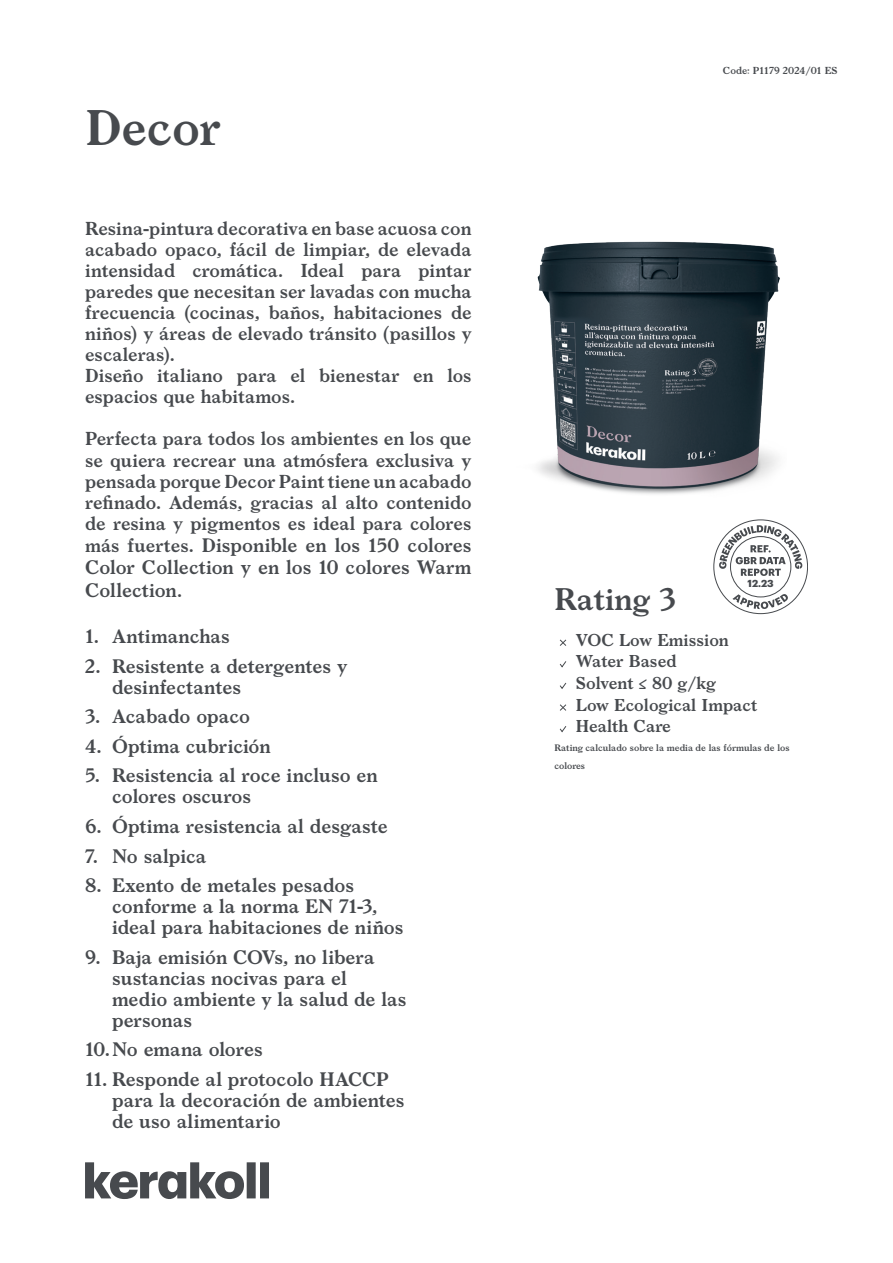
<style>
.page{position:relative;width:893px;height:1263px;background:#fff}
.page>*{position:absolute;margin:0;border:0;box-sizing:border-box;transform-origin:0 0}
.t1{font:600 48px "Larish Neue";color:#474a4e}
.t2{font:600 30px "Larish Neue";color:#474a4e}
.t3{font:600 18.75px/21px "Larish Neue";color:#474a4e}
.t4{font:600 18px/21px "Larish Neue";color:#474a4e}
.t5{font:600 16.5px/21.6px "Larish Neue";color:#474a4e}
.t6{font:700 10.05px "Graphik";color:#474a4e}
.t7{font:600 9.75px "Larish Neue";color:#474a4e}
.t8{font:600 9px/18px "Larish Neue";color:#474a4e}
.s1{font-size:18px}
</style>
<div class="page">
<svg style="left:713px;top:519px;width:95px;height:95px"></svg>
<svg style="left:85px;top:1162px;width:184px;height:37px"></svg>
<svg style="left:559px;top:639px;width:8px;height:7px"></svg>
<svg style="left:559px;top:661px;width:8px;height:7px"></svg>
<svg style="left:560px;top:682px;width:7px;height:7px"></svg>
<svg style="left:560px;top:704px;width:7px;height:7px"></svg>
<svg style="left:559px;top:726px;width:8px;height:7px"></svg>
<img style="left:537px;top:241px;width:243px;height:253px">
<h1 class="t1" style="left:85px;top:91px;width:137px">Decor</h1>
<p class="t4" style="left:85px;top:217px;width:388px">Resina-pintura decorativa en base acuosa con acabado opaco, fácil de limpiar, de elevada intensidad cromática. Ideal para pintar paredes que necesitan ser lavadas con mucha frecuencia (cocinas, baños, habitaciones de niños) y áreas de elevado tránsito (pasillos y escaleras).<br>Diseño italiano para el bienestar en los espacios que habitamos.</p>
<p class="t4" style="left:85px;top:427px;width:388px;text-align:justify">Perfecta para todos los ambientes en los que se quiera recrear una atmósfera exclusiva y pensada porque Decor Paint tiene un acabado refinado. Además, gracias al alto contenido de resina y pigmentos es ideal para colores</p>
<p class="t3" style="left:85px;top:532px;width:388px;line-height:22.5px;text-align:justify"><span class="s1">más fuertes.</span> Disponible en los 150 colores Color Collection y en los 10 colores Warm Collection<span class="s1">.</span></p>
<p class="t3" style="left:85px;top:625px;width:147px">1. Antimanchas</p>
<p class="t3" style="left:112px;top:654px;width:237px;text-indent:-27px">2. Resistente a detergentes y desinfectantes</p>
<p class="t3" style="left:85px;top:705px;width:167px">3. Acabado opaco</p>
<p class="t3" style="left:85px;top:734px;width:187px">4. Óptima cubrición</p>
<p class="t3" style="left:112px;top:764px;width:267px;text-indent:-27px">5. Resistencia al roce incluso en colores oscuros</p>
<p class="t3" style="left:85px;top:814px;width:304px">6. Óptima resistencia al desgaste</p>
<p class="t3" style="left:85px;top:844px;width:123px">7. No salpica</p>
<p class="t3" style="left:112px;top:873px;width:293px;text-indent:-27px">8. Exento de metales pesados conforme a la norma EN 71-3, ideal para habitaciones de niños</p>
<p class="t3" style="left:112px;top:945px;width:296px;text-indent:-27px">9. Baja emisión COVs, no libera sustancias nocivas para el medio ambiente y la salud de las personas</p>
<p class="t3" style="left:85px;top:1037px;width:179px">10.No emana olores</p>
<p class="t3" style="left:112px;top:1067px;width:294px;text-indent:-27px">11. Responde al protocolo HACCP para la decoración de ambientes de uso alimentario</p>
<p class="t7" style="left:723px;top:63px;width:116px">Code: P1179 2024/01 ES</p>
<h2 class="t2" style="left:554px;top:576px;width:123px">Rating 3</h2>
<p class="t6" style="left:748px;top:575px;width:28px">12.23</p>
<p class="t5" style="left:576px;top:628px;width:183px">VOC Low Emission<br>Water Based<br>Solvent ≤ 80 g/kg<br>Low Ecological Impact<br>Health Care</p>
<p class="t8" style="left:554px;top:738px;width:237px">Rating calculado sobre la media de las fórmulas de los colores</p>
</div>
